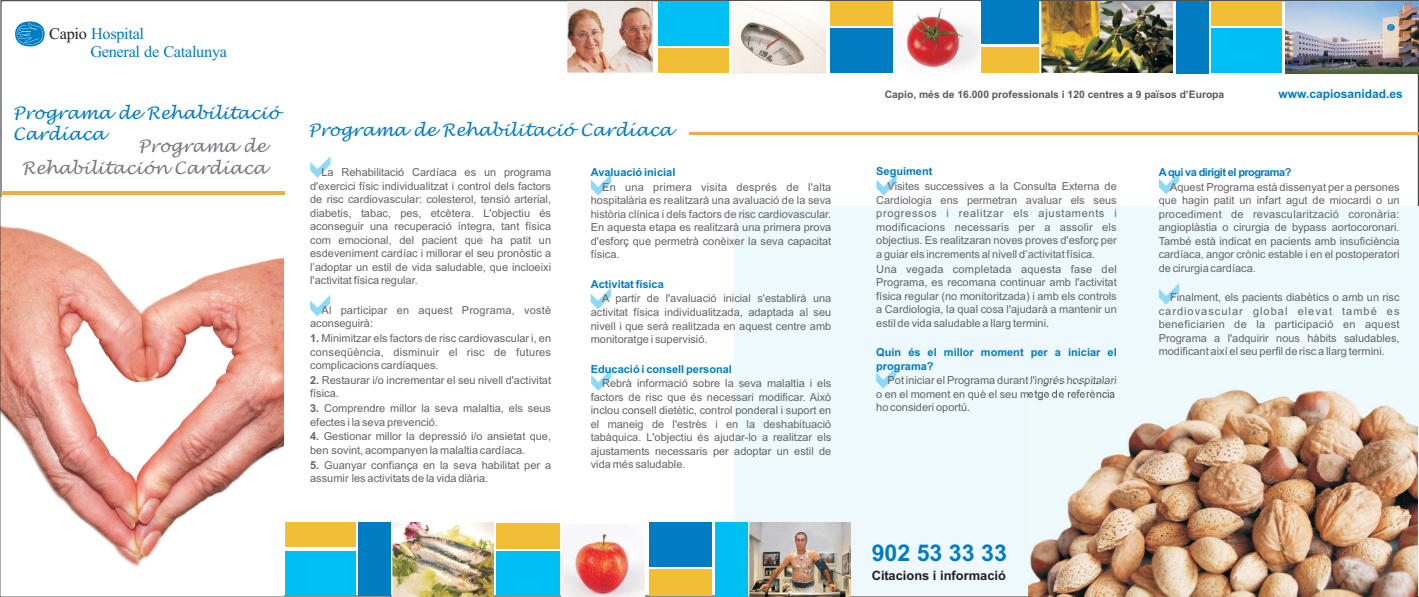
<style>
.page{position:relative;width:1419px;height:597px;background:#fff}
.page>*{position:absolute;margin:0;border:0;box-sizing:border-box;transform-origin:0 0}
.t1{font:700 23.1px "Arial";color:#007cc2}
.t2{font:17px/21.8px "Lucida Handwriting";color:#007cc2}
.t3{font:17px/21.8px "Lucida Handwriting";color:#76787a;text-align:right}
.t4{font:16.3px/17.9px "Times New Roman";letter-spacing:-.02em;color:#007cc2}
.t5{font:700 12.9px "Arial";color:#231f20}
.t6{font:700 12px "Arial";color:#007cc2}
.t7{font:11px/13.5px "Arial";color:#636466;text-align:justify}
.t8{font:700 11px/13.5px "Arial";color:#007cc2}
.t9{font:11px/14.7px "Arial";letter-spacing:.02em;color:#636466}
.t10{font:700 10.3px "Arial";color:#58595b}
.s1{color:#231f20}
.s2{font-weight:700}
.s3{font-weight:700;color:#007cc2}
</style>
<div class="page">
<hr style="left:1px;top:191px;width:283px;height:4px;background:#eead4d">
<svg style="left:15px;top:21px;width:30px;height:25px"></svg>
<svg style="left:15px;top:23px;width:28px;height:23px"></svg>
<img style="left:1px;top:225px;width:283px;height:342px">
<div style="left:734px;top:207px;width:684px;height:389px;background:#eef9fe"></div>
<div style="left:497px;top:552px;width:63px;height:44px;background:#00c0f3"></div>
<div style="left:497px;top:523px;width:63px;height:26px;background:#f1be36"></div>
<div style="left:358px;top:522px;width:33px;height:74px;background:#007cc2"></div>
<div style="left:715px;top:522px;width:33px;height:75px;background:#00c0f3"></div>
<div style="left:285px;top:551px;width:70px;height:45px;background:#00c0f3"></div>
<div style="left:285px;top:523px;width:70px;height:24px;background:#f1be36"></div>
<div style="left:650px;top:522px;width:62px;height:45px;background:#007cc2"></div>
<div style="left:650px;top:569px;width:62px;height:27px;background:#f1be36"></div>
<hr style="left:689px;top:133px;width:730px;height:2px;background:#eead4d">
<svg style="left:876px;top:174px;width:21px;height:21px"></svg>
<svg style="left:1159px;top:173px;width:20px;height:21px"></svg>
<svg style="left:1159px;top:283px;width:20px;height:22px"></svg>
<svg style="left:876px;top:367px;width:20px;height:22px"></svg>
<svg style="left:591px;top:288px;width:20px;height:21px"></svg>
<svg style="left:591px;top:369px;width:20px;height:22px"></svg>
<svg style="left:310px;top:156px;width:20px;height:22px"></svg>
<svg style="left:591px;top:174px;width:20px;height:22px"></svg>
<svg style="left:310px;top:295px;width:20px;height:21px"></svg>
<img style="left:561px;top:533px;width:84px;height:63px">
<div style="left:981px;top:47px;width:58px;height:25px;background:#f1be36"></div>
<div style="left:981px;top:1px;width:58px;height:43px;background:#007cc2"></div>
<div style="left:830px;top:28px;width:63px;height:45px;background:#007cc2"></div>
<div style="left:830px;top:1px;width:63px;height:24px;background:#f1be36"></div>
<div style="left:658px;top:1px;width:71px;height:45px;background:#00c0f3"></div>
<div style="left:658px;top:48px;width:71px;height:25px;background:#f1be36"></div>
<div style="left:1176px;top:1px;width:33px;height:72px;background:#007cc2"></div>
<div style="left:1211px;top:28px;width:71px;height:45px;background:#00c0f3"></div>
<div style="left:1211px;top:1px;width:71px;height:25px;background:#f1be36"></div>
<img style="left:1286px;top:1px;width:133px;height:72px">
<img style="left:906px;top:8px;width:73px;height:60px">
<img style="left:1042px;top:1px;width:130px;height:72px">
<img style="left:568px;top:2px;width:84px;height:71px">
<img style="left:1029px;top:383px;width:389px;height:214px">
<img style="left:732px;top:2px;width:93px;height:71px">
<img style="left:392px;top:523px;width:102px;height:73px">
<img style="left:750px;top:523px;width:101px;height:73px">
<p class="t4" style="left:90px;top:25px;width:138px;text-indent:-41px"><span class="s1">Capio</span> Hospital<br>General de Catalunya</p>
<p class="t2" style="left:13px;top:103px;width:268px">Programa de Rehabilitació<br>Cardíaca</p>
<p class="t3" style="left:22px;top:137px;width:246px">Programa de<br>Rehabilitación Cardíaca</p>
<p class="t2" style="left:308px;top:121px;width:366px">Programa de Rehabilitació Cardíaca</p>
<p class="t7" style="left:310px;top:167px;width:242px;text-indent:11px">La Rehabilitació Cardíaca es un programa d'exercici físic individualitzat i control dels factors de risc cardiovascular: colesterol, tensió arterial, diabetis, tabac, pes, etcètera. L'objectiu és aconseguir una recuperació íntegra, tant física com emocional, del pacient que ha patit un esdeveniment cardíac i millorar el seu pronòstic a l’adoptar un estil de vida saludable, que incloeixi l'activitat física regular.</p>
<p class="t7" style="left:310px;top:304px;width:242px;text-indent:11px">Al participar en aquest Programa, vostè aconseguirà:</p>
<p class="t7" style="left:310px;top:333px;width:242px"><span class="s2">1.</span> Minimitzar els factors de risc cardiovascular i, en conseqüència, disminuir el risc de futures complicacions cardíaques.</p>
<p class="t7" style="left:310px;top:374px;width:242px"><span class="s2">2.</span> Restaurar i/o incrementar el seu nivell d'activitat física.</p>
<p class="t7" style="left:310px;top:403px;width:242px"><span class="s2">3.</span> Comprendre millor la seva malaltia, els seus efectes i la seva prevenció.</p>
<p class="t7" style="left:310px;top:431px;width:242px"><span class="s2">4.</span> Gestionar millor la depressió i/o ansietat que, ben sovint, acompanyen la malaltia cardíaca.</p>
<p class="t7" style="left:310px;top:459px;width:242px"><span class="s2">5.</span> Guanyar confiança en la seva habilitat per a assumir les activitats de la vida diària.</p>
<p class="t9" style="left:602px;top:166px;width:231px;text-indent:-11px"><span class="s3">Avaluació inicial<br></span>En una primera visita després de l'alta</p>
<p class="t7" style="left:591px;top:195px;width:242px">hospitalària es realitzarà una avaluació de la seva història clínica i dels factors de risc cardiovascular.<br>En aquesta etapa es realitzarà una primera prova d'esforç que permetrà conèixer la seva capacitat física.</p>
<p class="t8" style="left:591px;top:278px;width:75px">Activitat física</p>
<p class="t7" style="left:591px;top:293px;width:242px;text-indent:11px">A partir de l'avaluació inicial s'establirà una activitat física individualitzada, adaptada al seu nivell i que serà realitzada en aquest centre amb monitoratge i supervisió.</p>
<p class="t7" style="left:591px;top:378px;width:242px;text-indent:11px">Rebrà informació sobre la seva malaltia i els factors de risc que és necessari modificar. Això inclou consell dietètic, control ponderal i suport en el maneig de l'estrès i en la deshabituació tabàquica. L'objectiu és ajudar-lo a realitzar els ajustaments necessaris per adoptar un estil de vida més saludable.</p>
<p class="t8" style="left:591px;top:363px;width:143px">Educació i consell personal</p>
<p class="t10" style="left:885px;top:91px;width:341px">Capio, més de 16.000 professionals i 120 centres a 9 països d’Europa</p>
<p class="t6" style="left:1279px;top:90px;width:126px">www.capiosanidad.es</p>
<p class="t8" style="left:876px;top:166px;width:58px">Seguiment</p>
<p class="t7" style="left:876px;top:181px;width:242px;text-indent:11px">Visites successives a la Consulta Externa de Cardiologia ens permetran avaluar els seus progressos i realitzar els ajustaments i modificacions necessaris per a assolir els objectius. Es realitzaran noves proves d'esforç per a guiar els increments al nivell d’activitat física.</p>
<p class="t7" style="left:876px;top:263px;width:242px">Una vegada completada aquesta fase del Programa, es recomana continuar amb l'activitat física regular (no monitoritzada) i amb els controls a Cardiologia, la qual cosa l'ajudarà a mantenir un estil de vida saludable a llarg termini.</p>
<p class="t8" style="left:876px;top:347px;width:242px">Quin és el millor moment per a iniciar el programa?</p>
<p class="t7" style="left:876px;top:375px;width:242px;text-indent:11px">Pot iniciar el Programa durant l'ingrés hospitalari o en el moment en què el seu metge de referència ho consideri oportú.</p>
<p class="t7" style="left:1170px;top:166px;width:231px;line-height:14.7px;text-indent:-11px"><span class="s3">A qui va dirigit el programa?<br></span>Aquest Programa està dissenyat per a persones</p>
<p class="t7" style="left:1159px;top:195px;width:242px">que hagin patit un infart agut de miocardi o un procediment de revascularització coronària: angioplàstia o cirurgia de bypass aortocoronari.<br>També està indicat en pacients amb insuficiència cardíaca, angor crònic estable i en el postoperatori de cirurgia cardíaca.</p>
<p class="t7" style="left:1159px;top:292px;width:242px;text-indent:11px">Finalment, els pacients diabètics o amb un risc cardiovascular global elevat també es beneficiarien de la participació en aquest Programa a l'adquirir nous hàbits saludables, modificant així el seu perfil de risc a llarg termini.</p>
<p class="t1" style="left:872px;top:544px;width:137px">902 53 33 33</p>
<p class="t5" style="left:872px;top:571px;width:136px">Citacions i informació</p>
</div>
